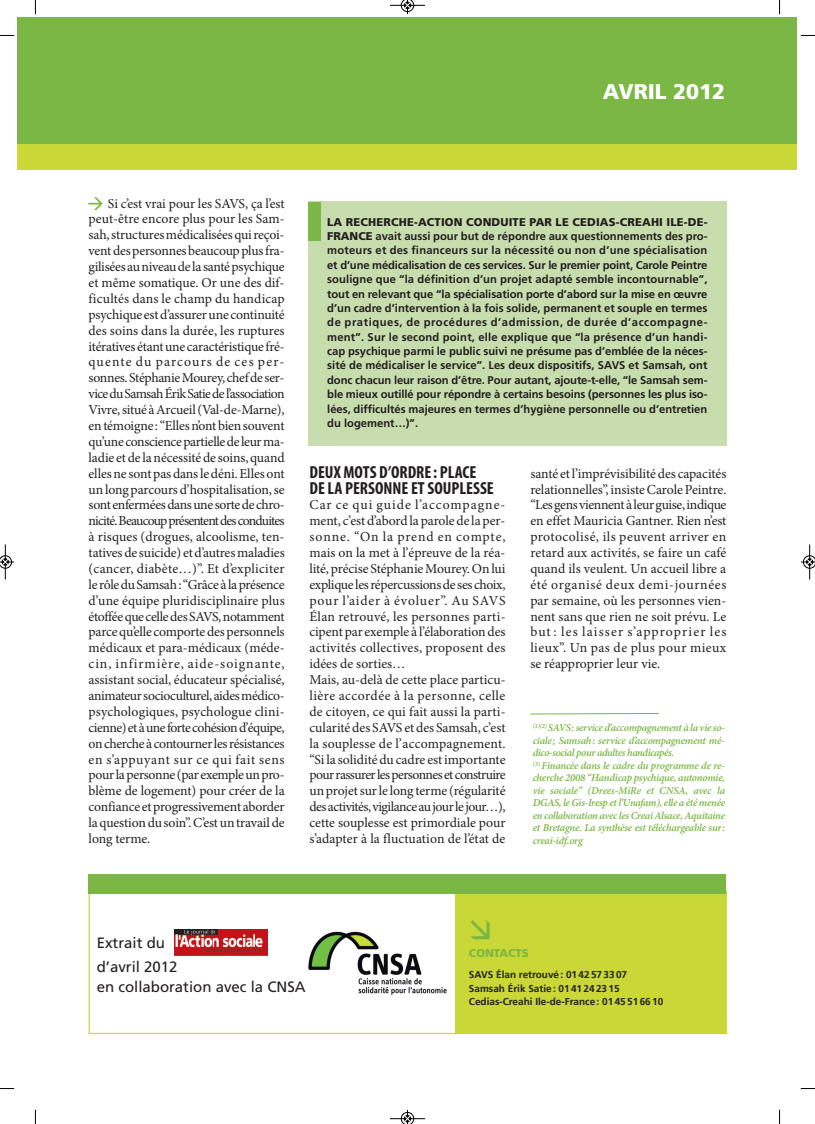
<style>
.page{position:relative;width:815px;height:1124px;background:#fff}
.page>*{position:absolute;margin:0;border:0;box-sizing:border-box;transform-origin:0 0}
.t1{font:900 21.25px "Frutiger";color:#fff}
.t2{font:700 condensed 17.5px/15.9px "Myriad Pro";color:#231f20}
.t3{font:15px/23.8px "Frutiger";color:#231f20}
.t4{font:13.75px/15.9px "Minion Pro";color:#231f20;text-align:justify}
.t5{font:700 11.25px/14.4px "Frutiger";letter-spacing:-.005em;color:#231f20;text-align:justify}
.t6{font:900 11.25px "Frutiger";color:#7bb744}
.t7{font:italic 600 10.62px/12.5px "Minion Pro";letter-spacing:-.025em;color:#7bb744}
.t8{font:700 10px/13.8px "Frutiger";color:#231f20}
.s1{font-weight:900}
</style>
<div class="page">
<div style="left:455px;top:891px;width:271px;height:142px;background:#c9d837"></div>
<div style="left:18px;top:18px;width:779px;height:140px;background:#7bb744"></div>
<div style="left:18px;top:144px;width:779px;height:25px;background:#c9d837"></div>
<img style="left:308px;top:931px;width:139px;height:64px">
<div style="left:89px;top:874px;width:637px;height:20px;background:#7bb744"></div>
<img style="left:174px;top:929px;width:94px;height:26px">
<div style="left:308px;top:201px;width:418px;height:244px;background:#c8ddad"></div>
<div style="left:308px;top:202px;width:13px;height:38px;background:#7bb744"></div>
<svg style="left:530px;top:713px;width:129px;height:1px"></svg>
<svg style="left:35px;top:0;width:1px;height:14px"></svg>
<svg style="left:0;top:35px;width:14px;height:1px"></svg>
<svg style="left:779px;top:0;width:1px;height:14px"></svg>
<svg style="left:801px;top:35px;width:14px;height:1px"></svg>
<svg style="left:35px;top:1109px;width:1px;height:14px"></svg>
<svg style="left:0;top:1088px;width:14px;height:1px"></svg>
<svg style="left:779px;top:1109px;width:1px;height:14px"></svg>
<svg style="left:801px;top:1088px;width:14px;height:1px"></svg>
<hr style="left:390px;top:5px;width:35px;height:1px;background:#000">
<svg style="left:401px;top:0;width:13px;height:14px"></svg>
<hr style="left:390px;top:1118px;width:35px;height:1px;background:#000">
<svg style="left:401px;top:1109px;width:13px;height:14px"></svg>
<hr style="left:5px;top:544px;width:1px;height:35px;background:#000">
<svg style="left:0;top:555px;width:14px;height:13px"></svg>
<hr style="left:809px;top:544px;width:1px;height:35px;background:#000">
<svg style="left:801px;top:555px;width:14px;height:13px"></svg>
<h1 class="t1" style="left:603px;top:83px;width:124px">AVRIL 2012</h1>
<p class="t4" style="left:89px;top:196px;width:198px;text-indent:19px">Si c’est vrai pour les SAVS, ça l’est peut-être encore plus pour les Sam&shy;sah, structures médicalisées qui reçoi&shy;vent des personnes beaucoup plus fra&shy;gilisées au niveau de la santé psychique et même somatique. Or une des dif&shy;ficultés dans le champ du handicap psychique est d’assurer une continuité des soins dans la durée, les ruptures itératives étant une caractéristique fré&shy;quente du parcours de ces per&shy;sonnes. Stéphanie Mourey, chef de ser&shy;vice du Samsah Érik Satie de l’association Vivre, situé à Arcueil (Val-de-Marne), en témoigne: “Elles n’ont bien souvent qu’une conscience partielle de leur ma - ladie et de la nécessité de soins, quand elles ne sont pas dans le déni. Elles ont un long parcours d’hospitalisation, se sont enfermées dans une sorte de chro&shy;nicité. Beaucoup présentent des conduites à risques (drogues, alcoolisme, ten&shy;tatives de suicide) et d’autres maladies (cancer, diabète…)”. Et d’expliciter le rôle du Samsah: “Grâce à la présence d’une équipe pluridisciplinaire plus étoffée que celle des SAVS, notamment parce qu’elle comporte des personnels médicaux et para-médicaux (méde&shy;cin, infirmière, aide-soignante, assistant social, éducateur spécialisé, animateur socioculturel, aides médico&shy;psychologiques, psychologue clini&shy;cienne) et à une forte cohésion d’équipe, on cherche à contourner les résistances en s’appuyant sur ce qui fait sens pour la personne (par exemple un pro&shy;blème de logement) pour créer de la confiance et progressivement aborder la question du soin”. C’est un travail de long terme.</p>
<p class="t5" style="left:327px;top:215px;width:382px"><span class="s1">LA RECHERCHE-ACTION CONDUITE PAR LE CEDIAS-CREAHI ILE-DE-FRANCE</span> avait aussi pour but de répondre aux questionnements des pro&shy;moteurs et des financeurs sur la nécessité ou non d’une spécialisation et d’une médicalisation de ces services. Sur le premier point, Carole Peintre souligne que “la définition d’un projet adapté semble incontournable”, tout en relevant que “la spécialisation porte d’abord sur la mise en œuvre d’un cadre d’intervention à la fois solide, permanent et souple en termes de pratiques, de procédures d’admission, de durée d’accompagne&shy;ment”. Sur le second point, elle explique que “la présence d’un handi&shy;cap psychique parmi le public suivi ne présume pas d’emblée de la néces&shy;sité de médicaliser le service”. Les deux dispositifs, SAVS et Samsah, ont donc chacun leur raison d’être. Pour autant, ajoute-t-elle, “le Samsah sem&shy;ble mieux outillé pour répondre à certains besoins (personnes les plus iso&shy;lées, difficultés majeures en termes d’hygiène personnelle ou d’entretien du logement…)”.</p>
<p class="t2" style="left:309px;top:465px;width:186px">DEUX MOTS D’ORDRE: PLACE<br>DE LA PERSONNE ET SOUPLESSE</p>
<p class="t4" style="left:309px;top:498px;width:198px;text-align:left">Car ce qui guide l’accompagne&shy;ment, c’est d’abord la parole de la per&shy;sonne. “On la prend en compte, mais on la met à l’épreuve de la réa&shy;lité, précise Stéphanie Mourey. On lui explique les répercussions de ses choix, pour l’aider à évoluer”. Au SAVS Élan retrouvé, les personnes parti&shy;cipent par exemple à l’élaboration des activités collectives, proposent des idées de sorties…<br>Mais, au-delà de cette place particu&shy;lière accordée à la personne, celle de citoyen, ce qui fait aussi la parti&shy;cularité des SAVS et des Samsah, c’est la souplesse de l’accompagnement. “Si la solidité du cadre est importante pour rassurer les personnes et construire un projet sur le long terme (régularité des activités, vigilance au jour le jour…), cette souplesse est primordiale pour s’adapter à la fluctuation de l’état de</p>
<p class="t4" style="left:530px;top:466px;width:198px">santé et l’imprévisibilité des capacités relationnelles”, insiste Carole Peintre. “Les gens viennent à leur guise, indique en effet Mauricia Gantner. Rien n’est protocolisé, ils peuvent arriver en retard aux activités, se faire un café quand ils veulent. Un accueil libre a été organisé deux demi-journées par semaine, où les personnes vien&shy;nent sans que rien ne soit prévu. Le but : les laisser s’approprier les lieux”. Un pas de plus pour mieux se réapproprier leur vie.</p>
<p class="t7" style="left:533px;top:722px;width:194px"><sup>(1)(2)</sup> SAVS: service d’accompagnement à la vie so&shy;ciale; Samsah: service d’accompagnement mé&shy;dico-social pour adultes handicapés.<br><sup>(3)</sup> Financée dans le cadre du programme de re&shy;cherche 2008 “Handicap psychique, autonomie, vie sociale” (Drees-MiRe et CNSA, avec la DGAS, le Gis-Iresp et l’Unafam), elle a été menée en collaboration avec les Creai Alsace, Aquitaine et Bretagne. La synthèse est téléchargeable sur: creai-idf.org</p>
<p class="t3" style="left:97px;top:931px;width:82px">Extrait du d’avril 2012</p>
<p class="t3" style="left:97px;top:975px;width:210px">en collaboration avec la CNSA</p>
<p class="t6" style="left:469px;top:948px;width:61px">CONTACTS</p>
<p class="t8" style="left:469px;top:968px;width:196px">SAVS Élan retrouvé: 0142573307<br>Samsah Érik Satie: 0141242315<br>Cedias-Creahi Ile-de-France: 0145516610</p>
</div>
